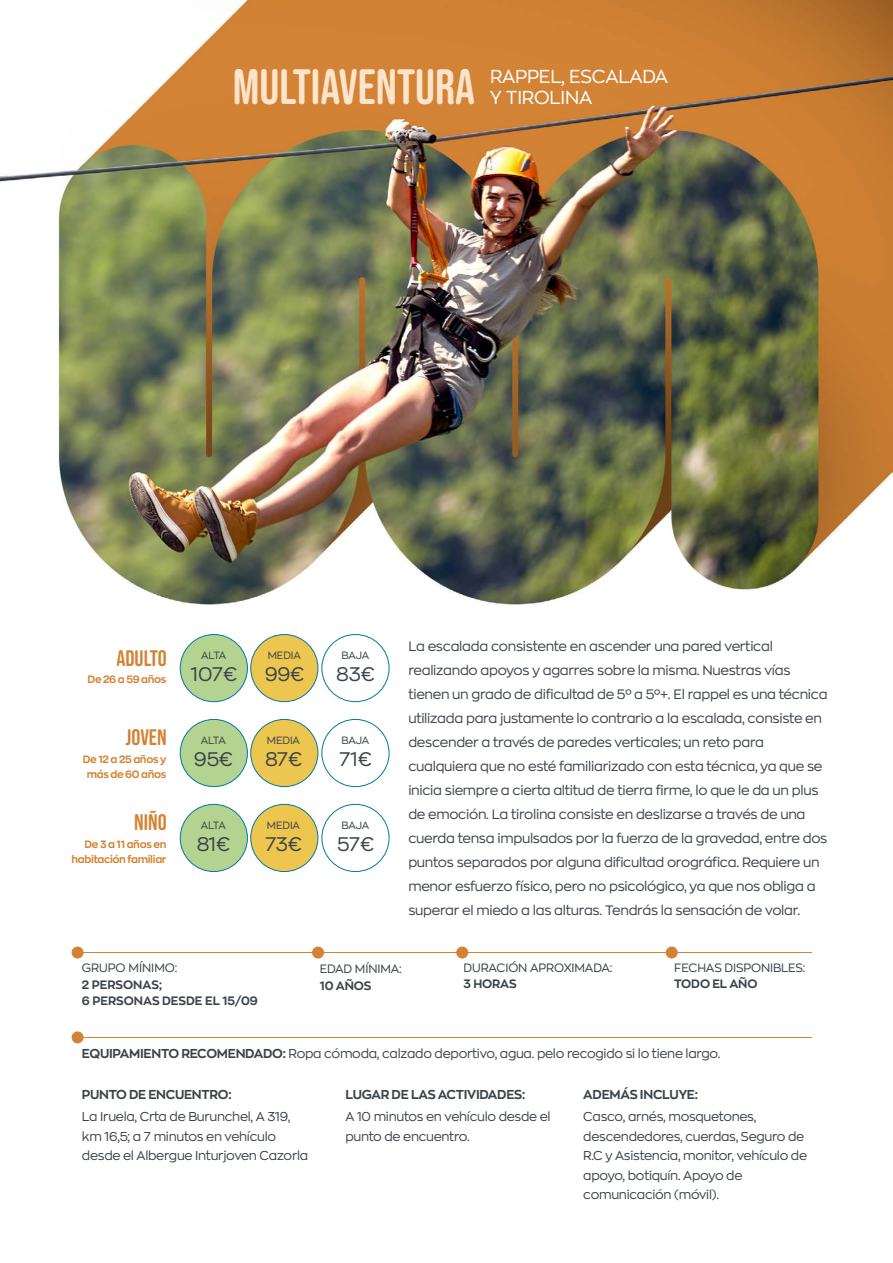
<style>
.page{position:relative;width:893px;height:1263px;background:#fff}
.page>*{position:absolute;margin:0;border:0;box-sizing:border-box;transform-origin:0 0}
.t1{font:49.65px "Bebas Neue Rounded";color:#ffe4cc}
.t2{font:22.5px "Bebas Neue Rounded";color:#d48335}
.t3{font:19.5px "Zona Pro";letter-spacing:-.015em;color:#3c4349}
.t4{font:18.6px/21px "Zona Pro";letter-spacing:-.01em;color:#fff}
.t5{font:13.5px/24px "Zona Pro";letter-spacing:-.02em;color:#3c4349}
.t6{font:12.75px/19.5px "Zona Pro";letter-spacing:-.02em;color:#3c4349}
.t7{font:700 12.75px "Zona Pro";letter-spacing:-.02em;color:#3c4349}
.t8{font:12px "Zona Pro";letter-spacing:-.01em;color:#3c4349}
.t9{font:700 12px/16.5px "Zona Pro";color:#3c4349}
.t10{font:700 10.5px/15px "Zona Pro";letter-spacing:-.03em;color:#d48335;text-align:center}
.t11{font:10.5px "Zona Pro";letter-spacing:-.01em;color:#3c4349}
.s1{font-weight:700}
</style>
<div class="page">
<img style="left:0;top:0;width:893px;height:678px">
<div style="left:180px;top:634px;width:67px;height:68px;background:#b4d390;border-radius:50%"></div>
<div style="left:180px;top:634px;width:68px;height:68px;border:1px solid #0079a2;border-radius:50%"></div>
<div style="left:251px;top:634px;width:67px;height:68px;background:#edc650;border-radius:50%"></div>
<div style="left:251px;top:634px;width:67px;height:68px;border:1px solid #0079a2;border-radius:50%"></div>
<div style="left:322px;top:634px;width:67px;height:68px;background:#fff;border-radius:50%"></div>
<div style="left:322px;top:634px;width:67px;height:68px;border:1px solid #0079a2;border-radius:50%"></div>
<div style="left:180px;top:719px;width:67px;height:68px;background:#b4d390;border-radius:50%"></div>
<div style="left:180px;top:719px;width:68px;height:68px;border:1px solid #0079a2;border-radius:50%"></div>
<div style="left:251px;top:719px;width:67px;height:68px;background:#edc650;border-radius:50%"></div>
<div style="left:251px;top:719px;width:67px;height:68px;border:1px solid #0079a2;border-radius:50%"></div>
<div style="left:322px;top:719px;width:67px;height:68px;border:1px solid #0079a2;border-radius:50%"></div>
<div style="left:180px;top:804px;width:67px;height:67px;background:#b4d390;border-radius:50%"></div>
<div style="left:180px;top:804px;width:68px;height:68px;border:1px solid #0079a2;border-radius:50%"></div>
<div style="left:251px;top:804px;width:67px;height:67px;background:#edc650;border-radius:50%"></div>
<div style="left:251px;top:804px;width:67px;height:68px;border:1px solid #0079a2;border-radius:50%"></div>
<div style="left:322px;top:804px;width:67px;height:68px;border:1px solid #0079a2;border-radius:50%"></div>
<hr style="left:83px;top:952px;width:728px;height:1px;background:#d48335">
<hr style="left:83px;top:1037px;width:728px;height:1px;background:#d48335">
<div style="left:72px;top:946px;width:12px;height:12px;background:#d48335;border-radius:50%"></div>
<div style="left:312px;top:946px;width:12px;height:12px;background:#d48335;border-radius:50%"></div>
<div style="left:456px;top:946px;width:12px;height:12px;background:#d48335;border-radius:50%"></div>
<div style="left:666px;top:946px;width:12px;height:12px;background:#d48335;border-radius:50%"></div>
<div style="left:72px;top:1031px;width:12px;height:12px;background:#d48335;border-radius:50%"></div>
<h1 class="t1" style="left:233px;top:59px;width:244px">MULTIAVENTURA</h1>
<h3 class="t4" style="left:490px;top:65px;width:179px">RAPPEL, ESCALADA<br>Y TIROLINA</h3>
<h2 class="t2" style="left:116px;top:646px;width:52px">ADULTO</h2>
<p class="t10" style="left:88px;top:671px;width:80px">De 26 a 59 años</p>
<h2 class="t2" style="left:125px;top:725px;width:43px">JOVEN</h2>
<p class="t10" style="left:83px;top:751px;width:85px">De 12 a 25 años y más de 60 años</p>
<h2 class="t2" style="left:134px;top:810px;width:34px">NIÑO</h2>
<p class="t10" style="left:72px;top:836px;width:96px;text-align:right">De 3 a 11 años en habitación familiar</p>
<p class="t11" style="left:201px;top:648px;width:27px">ALTA</p>
<p class="t11" style="left:268px;top:648px;width:35px">MEDIA</p>
<p class="t11" style="left:342px;top:648px;width:29px">BAJA</p>
<h3 class="t3" style="left:191px;top:661px;width:47px">107€</h3>
<h3 class="t3" style="left:265px;top:661px;width:41px">99€</h3>
<h3 class="t3" style="left:336px;top:661px;width:40px">83€</h3>
<p class="t11" style="left:201px;top:734px;width:27px">ALTA</p>
<p class="t11" style="left:267px;top:734px;width:35px">MEDIA</p>
<p class="t11" style="left:342px;top:734px;width:29px">BAJA</p>
<h3 class="t3" style="left:194px;top:746px;width:40px">95€</h3>
<h3 class="t3" style="left:265px;top:746px;width:38px">87€</h3>
<h3 class="t3" style="left:339px;top:746px;width:33px">71€</h3>
<p class="t11" style="left:201px;top:818px;width:27px">ALTA</p>
<p class="t11" style="left:267px;top:818px;width:35px">MEDIA</p>
<p class="t11" style="left:342px;top:818px;width:29px">BAJA</p>
<h3 class="t3" style="left:197px;top:831px;width:35px">81€</h3>
<h3 class="t3" style="left:265px;top:831px;width:38px">73€</h3>
<h3 class="t3" style="left:337px;top:831px;width:38px">57€</h3>
<p class="t5" style="left:408px;top:633px;width:421px">La escalada consistente en ascender una pared vertical realizando apoyos y agarres sobre la misma. Nuestras vías tienen un grado de dificultad de 5º a 5º+. El rappel es una técnica utilizada para justamente lo contrario a la escalada, consiste en descender a través de paredes verticales; un reto para cualquiera que no esté familiarizado con esta técnica, ya que se inicia siempre a cierta altitud de tierra firme, lo que le da un plus de emoción. La tirolina consiste en deslizarse a través de una cuerda tensa impulsados por la fuerza de la gravedad, entre dos puntos separados por alguna dificultad orográfica. Requiere un menor esfuerzo físico, pero no psicológico, ya que nos obliga a superar el miedo a las alturas. Tendrás la sensación de volar.</p>
<p class="t8" style="left:82px;top:960px;width:97px">GRUPO MÍNIMO:</p>
<p class="t9" style="left:82px;top:976px;width:177px">2 PERSONAS;<br>6 PERSONAS DESDE EL 15/09</p>
<p class="t8" style="left:320px;top:961px;width:83px">EDAD MÍNIMA:</p>
<p class="t9" style="left:320px;top:977px;width:53px">10 AÑOS</p>
<p class="t8" style="left:464px;top:960px;width:150px">DURACIÓN APROXIMADA:</p>
<p class="t9" style="left:464px;top:975px;width:55px">3 HORAS</p>
<p class="t8" style="left:674px;top:960px;width:133px">FECHAS DISPONIBLES:</p>
<p class="t9" style="left:674px;top:975px;width:85px">TODO EL AÑO</p>
<p class="t6" style="left:82px;top:1043px;width:640px"><span class="s1">EQUIPAMIENTO RECOMENDADO:</span> Ropa cómoda, calzado deportivo, agua. pelo recogido si lo tiene largo.</p>
<p class="t7" style="left:82px;top:1085px;width:151px">PUNTO DE ENCUENTRO:</p>
<p class="t6" style="left:82px;top:1106px;width:228px">La Iruela, Crta de Burunchel, A 319, km 16,5; a 7 minutos en vehículo desde el Albergue Inturjoven Cazorla</p>
<p class="t7" style="left:345px;top:1085px;width:181px">LUGAR DE LAS ACTIVIDADES:</p>
<p class="t6" style="left:345px;top:1106px;width:207px">A 10 minutos en vehículo desde el punto de encuentro.</p>
<p class="t7" style="left:583px;top:1085px;width:116px">ADEMÁS INCLUYE:</p>
<p class="t6" style="left:583px;top:1106px;width:225px">Casco, arnés, mosquetones, descendedores, cuerdas, Seguro de<br>R.C y Asistencia, monitor, vehículo de apoyo, botiquín. Apoyo de comunicación (móvil).</p>
</div>
